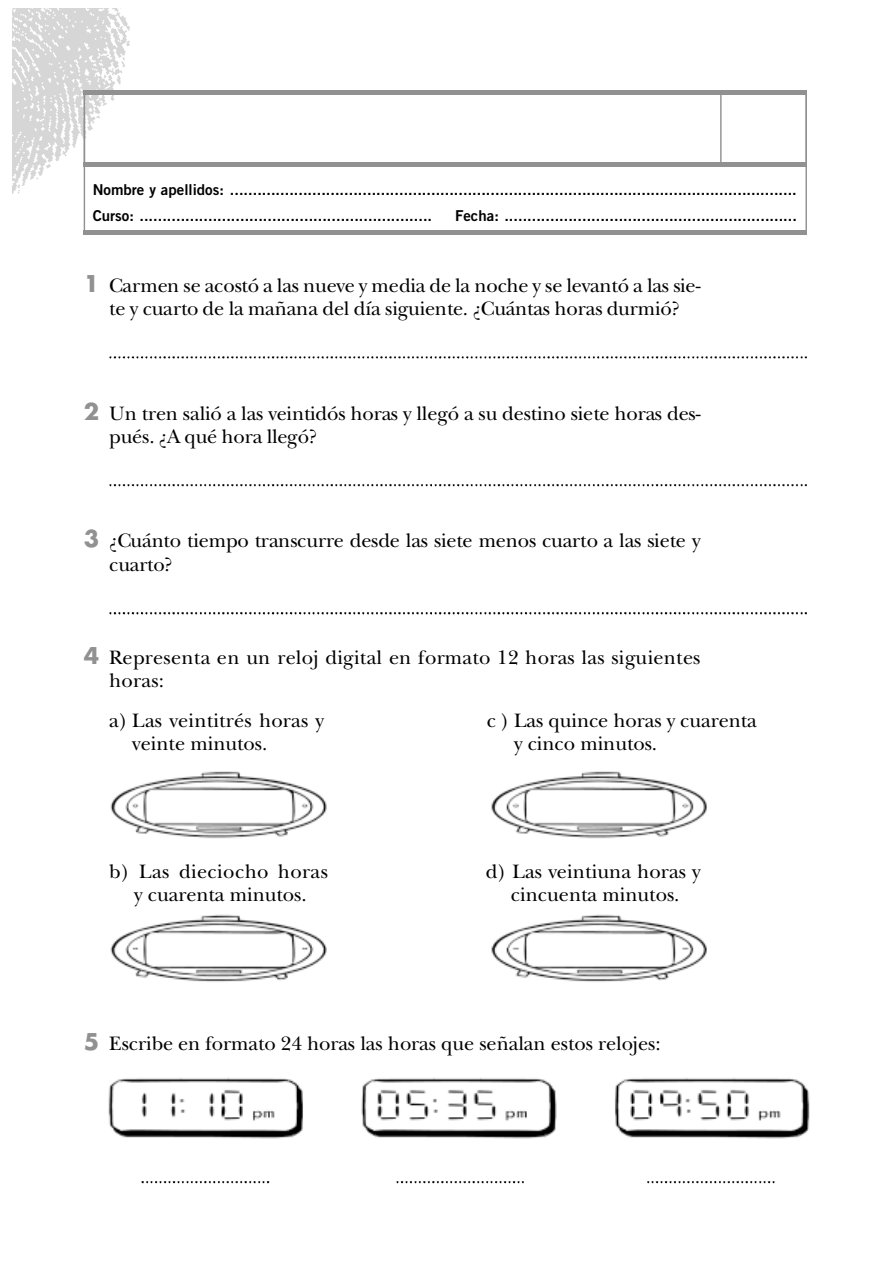
<style>
.page{position:relative;width:893px;height:1263px;background:#fff}
.page>*{position:absolute;margin:0;border:0;box-sizing:border-box;transform-origin:0 0}
.t1{font:20.25px/23.1px "New Baskerville";letter-spacing:-.005em;color:#000}
.t2{font:20.25px/23.4px "New Baskerville";letter-spacing:.015em;color:#000;text-align:center}
.t3{font:15px/26.7px "Trade Gothic Bold Two";color:#000}
.s1{font-family:"Futura";font-weight:700;font-size:22.5px;color:#919191}
</style>
<div class="page">
<img style="left:12px;top:9px;width:153px;height:226px">
<hr style="left:84px;top:230px;width:723px;height:4px;background:#919191">
<div style="left:84px;top:90px;width:723px;height:5px;background:#919191"></div>
<svg style="left:84px;top:95px;width:723px;height:135px"></svg>
<svg style="left:109px;top:356px;width:698px;height:2px"></svg>
<svg style="left:109px;top:484px;width:698px;height:2px"></svg>
<svg style="left:109px;top:612px;width:698px;height:2px"></svg>
<img style="left:108px;top:1078px;width:702px;height:61px">
<img style="left:110px;top:771px;width:597px;height:211px">
<svg style="left:141px;top:1181px;width:128px;height:2px"></svg>
<svg style="left:396px;top:1181px;width:128px;height:2px"></svg>
<svg style="left:647px;top:1181px;width:127px;height:2px"></svg>
<p class="t3" style="left:93px;top:177px;width:705px">Nombre y apellidos: ............................................................................................................................<br>Curso: ................................................................</p>
<p class="t3" style="left:455px;top:204px;width:343px">Fecha: ................................................................</p>
<p class="t1" style="left:84px;top:276px;width:618px;text-align:center"><span class="s1">1</span> Carmen se acostó a las nueve y media de la noche y se levantó a las sie&shy;te y cuarto de la mañana del día siguiente. ¿Cuántas horas durmió?</p>
<p class="t1" style="left:109px;top:404px;width:593px;text-indent:-26px"><span class="s1">2</span> Un tren salió a las veintidós horas y llegó a su destino siete horas des&shy;pués. ¿A qué hora llegó?</p>
<p class="t1" style="left:109px;top:532px;width:592px;text-indent:-26px"><span class="s1">3</span> ¿Cuánto tiempo transcurre desde las siete menos cuarto a las siete y c u a r to ?</p>
<p class="t1" style="left:109px;top:648px;width:592px;text-indent:-26px"><span class="s1">4</span> Representa en un reloj digital en formato 12 horas las siguientes h o r a s :</p>
<p class="t1" style="left:132px;top:711px;width:193px;text-indent:-23px">a) Las veintitrés horas y veinte minutos.</p>
<p class="t2" style="left:109px;top:862px;width:220px">b) Las dieciocho horas y cuarenta minutos.</p>
<p class="t1" style="left:514px;top:711px;width:244px;text-indent:-27px">c ) Las quince horas y cuarenta y cinco minutos.</p>
<p class="t1" style="left:485px;top:862px;width:217px;text-align:center">d) Las veintiuna horas y cincuenta minutos.</p>
<p class="t1" style="left:84px;top:1035px;width:578px"><span class="s1">5</span> Escribe en formato 24 horas las horas que señalan estos relojes:</p>
</div>
